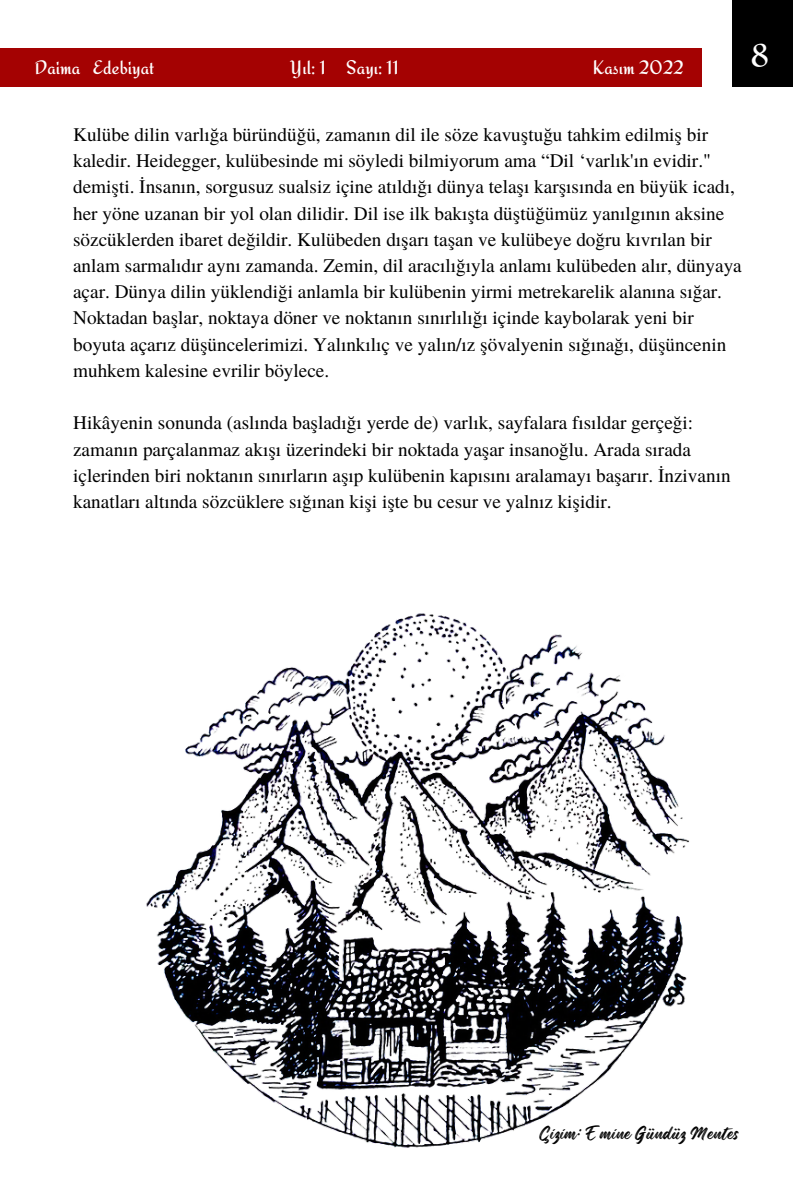
<style>
.page{position:relative;width:793px;height:1191px;background:#fff}
.page>*{position:absolute;margin:0;border:0;box-sizing:border-box;transform-origin:0 0}
.t1{font:31.5px "Redressed";color:#fff}
.t2{font:19.6px "Redressed";color:#fff}
.t3{font:19.25px/26.2px "Te X Gyre Termes";color:#000}
.t4{font:15.75px "Regular Brush";color:#000}
</style>
<div class="page">
<div style="left:732px;top:0;width:61px;height:86px;background:#000"></div>
<div style="left:0;top:49px;width:702px;height:38px;background:#a40202"></div>
<img style="left:146px;top:613px;width:543px;height:535px">
<p class="t2" style="left:34px;top:55px;width:121px">Daima Edebiyat</p>
<p class="t2" style="left:290px;top:55px;width:110px">Yıl: 1 Sayı: 11</p>
<p class="t2" style="left:592px;top:55px;width:93px">Kasım 2022</p>
<h1 class="t1" style="left:751px;top:37px;width:20px">8</h1>
<p class="t3" style="left:73px;top:120px;width:670px">Kulübe dilin varlığa büründüğü, zamanın dil ile söze kavuştuğu tahkim edilmiş bir kaledir. Heidegger, kulübesinde mi söyledi bilmiyorum ama “Dil ‘varlık'ın evidir." demişti. İnsanın, sorgusuz sualsiz içine atıldığı dünya telaşı karşısında en büyük icadı, her yöne uzanan bir yol olan dilidir. Dil ise ilk bakışta düştüğümüz yanılgının aksine sözcüklerden ibaret değildir. Kulübeden dışarı taşan ve kulübeye doğru kıvrılan bir anlam sarmalıdır aynı zamanda. Zemin, dil aracılığıyla anlamı kulübeden alır, dünyaya açar. Dünya dilin yüklendiği anlamla bir kulübenin yirmi metrekarelik alanına sığar.<br>Noktadan başlar, noktaya döner ve noktanın sınırlılığı içinde kaybolarak yeni bir boyuta açarız düşüncelerimizi. Yalınkılıç ve yalın/ız şövalyenin sığınağı, düşüncenin muhkem kalesine evrilir böylece.</p>
<p class="t3" style="left:73px;top:409px;width:659px">Hikâyenin sonunda (aslında başladığı yerde de) varlık, sayfalara fısıldar gerçeği: zamanın parçalanmaz akışı üzerindeki bir noktada yaşar insanoğlu. Arada sırada içlerinden biri noktanın sınırların aşıp kulübenin kapısını aralamayı başarır. İnzivanın kanatları altında sözcüklere sığınan kişi işte bu cesur ve yalnız kişidir.</p>
<p class="t4" style="left:539px;top:1120px;width:201px">Çizim: Emine Gündüz Mentes</p>
</div>
